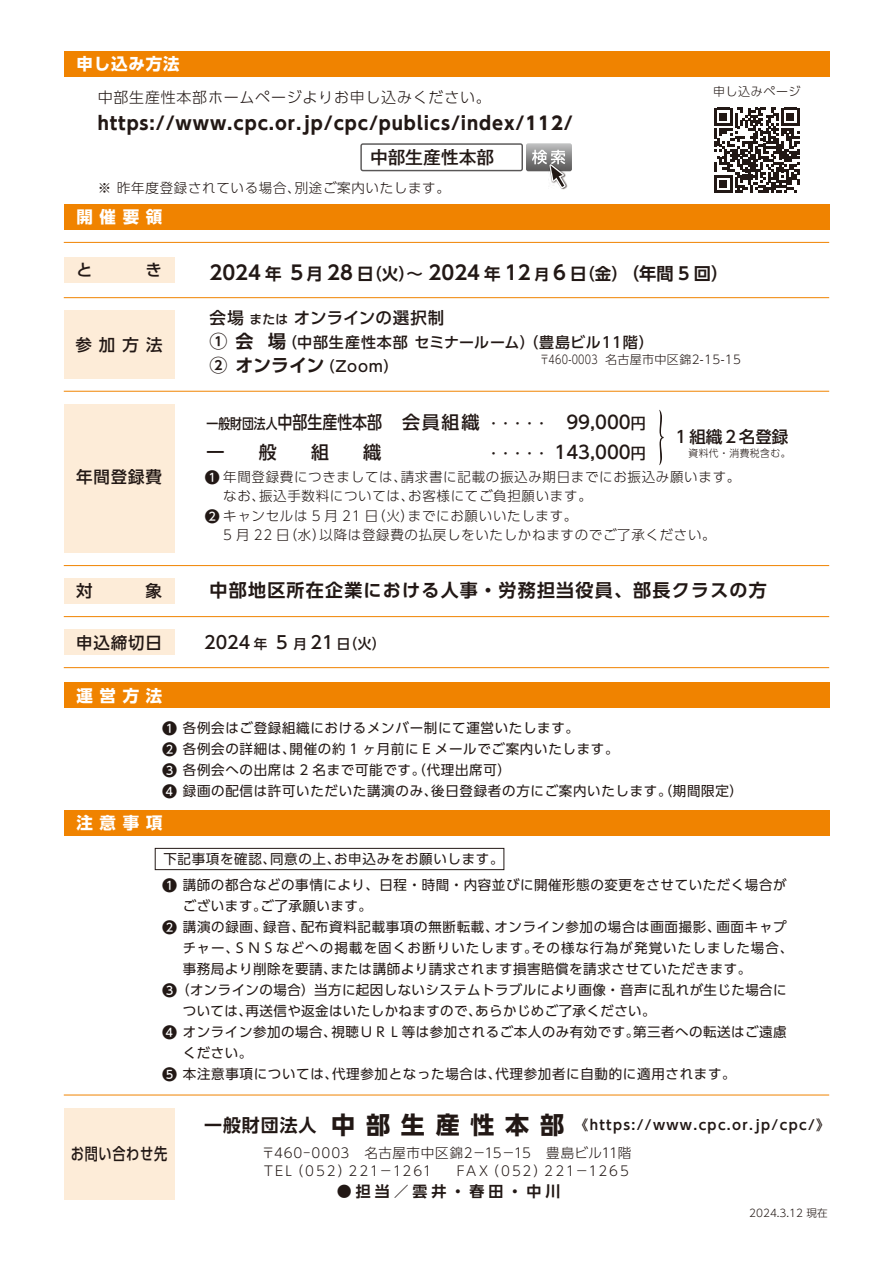
<style>
.page{position:relative;width:893px;height:1263px;background:#fff}
.page>*{position:absolute;margin:0;border:0;box-sizing:border-box;transform-origin:0 0}
.t1{font:700 19.5px "UD Shin Go Pro De";color:#221815}
.t2{font:700 18px "UD Shin Go Pro";letter-spacing:.05em;color:#221815}
.t3{font:700 18px "UD Shin Go Pro De";letter-spacing:.07em;color:#221815}
.t4{font:500 18px/30px "UD Shin Go Pro";color:#221815;scale:.83 1}
.t5{font:500 18px/30px "UD Shin Go Pro";color:#221815;text-align:right}
.t6{font:500 17.85px "Gothic MB101 Pro";letter-spacing:-.005em;color:#221815}
.t7{font:500 17.55px "UD Shin Go Pro";color:#221815}
.t8{font:700 16.5px "UD Shin Go Pro";letter-spacing:.4em;color:#fff}
.t9{font:500 16.5px "UD Shin Go Pro";letter-spacing:.005em;color:#221815}
.t10{font:500 16.5px "UD Shin Go Pro";letter-spacing:.05em;color:#221815}
.t11{font:500 16.5px "UD Shin Go Pro";color:#221815}
.t12{font:500 16.5px "UD Shin Go Pro";letter-spacing:.05em;color:#221815;scale:.8 1}
.t13{font:500 15px/21px "UD Shin Go Pro";letter-spacing:.05em;color:#221815;text-align:justify}
.t14{font:300 15px/30px "UD Shin Go Pro";letter-spacing:.05em;color:#221815}
.t15{font:700 15px "UD Shin Go Pro De";letter-spacing:.265em;color:#221815}
.t16{font:13.5px/21px "UD Shin Go Pro";letter-spacing:.05em;color:#221815}
.t17{font:300 13.5px/19.5px "UD Shin Go Pro";letter-spacing:.05em;color:#221815}
.t18{font:13.5px "UD Shin Go Pro";letter-spacing:.03em;color:#221815}
.t19{font:300 13.5px/18px "UD Shin Go Pro";letter-spacing:.07em;color:#221815}
.t20{font:13.5px "UD Shin Go Pro";letter-spacing:.08em;color:#221815}
.t21{font:700 13.5px "UD Shin Go Pro De";letter-spacing:.1em;color:#221815}
.t22{font:300 12px "UD Shin Go Pro";letter-spacing:.03em;color:#221815;scale:.8 1}
.t23{font:300 12px "UD Shin Go Pro";letter-spacing:.05em;color:#221815}
.t24{font:300 10.5px "UD Shin Go Pro";letter-spacing:-.005em;color:#221815}
.t25{font:300 10.2px "UD Shin Go Pro";letter-spacing:.05em;color:#221815;scale:.96 1}
.s1{font-size:16.5px}
.s2{font-size:15px}
.s3{font-size:17.25px}
.s4{font-size:12.75px}
.s5{font-family:"UD Shin Go Pro De";font-weight:700;font-size:18px}
.s6{font-family:"UD Shin Go Pro";font-weight:500;font-size:15px}
.s7{font-size:14.25px}
.s8{font-size:13.5px}
.s9{font-size:18px}
.s10{font-family:"UD Shin Go Pro";font-size:24px}
</style>
<div class="page">
<div style="left:155px;top:848px;width:349px;height:22px;border:1px solid #221815"></div>
<div style="left:64px;top:404px;width:110px;height:149px;background:#fdecd8"></div>
<svg style="left:659px;top:410px;width:5px;height:55px"></svg>
<div style="left:64px;top:51px;width:765px;height:26px;background:#f08300"></div>
<div style="left:64px;top:204px;width:765px;height:26px;background:#f08300"></div>
<div style="left:64px;top:682px;width:765px;height:26px;background:#f08300"></div>
<div style="left:64px;top:810px;width:765px;height:26px;background:#f08300"></div>
<div style="left:64px;top:257px;width:110px;height:26px;background:#fdecd8"></div>
<div style="left:64px;top:310px;width:110px;height:68px;background:#fdecd8"></div>
<div style="left:64px;top:1108px;width:110px;height:91px;background:#fdecd8"></div>
<div style="left:64px;top:578px;width:110px;height:26px;background:#fdecd8"></div>
<div style="left:64px;top:629px;width:110px;height:26px;background:#fdecd8"></div>
<hr style="left:64px;top:242px;width:765px;height:1px;background:#f08300">
<hr style="left:64px;top:297px;width:765px;height:1px;background:#f08300">
<hr style="left:64px;top:391px;width:765px;height:1px;background:#f08300">
<hr style="left:64px;top:565px;width:765px;height:1px;background:#f08300">
<hr style="left:64px;top:616px;width:765px;height:1px;background:#f08300">
<hr style="left:64px;top:667px;width:765px;height:1px;background:#f08300">
<hr style="left:64px;top:1095px;width:765px;height:1px;background:#f08300">
<svg style="left:360px;top:143px;width:212px;height:45px"></svg>
<svg style="left:714px;top:108px;width:85px;height:85px"></svg>
<p class="t8" style="left:77px;top:50px;width:105px">申し込み方法</p>
<p class="t14" style="left:98px;top:82px;width:394px">中部生産性本部ホームページよりお申し込みください。</p>
<h2 class="t2" style="left:98px;top:109px;width:477px">https://www.cpc.or.jp/cpc/publics/index/112/</h2>
<h3 class="t6" style="left:370px;top:142px;width:126px">中部生産性本部</h3>
<p class="t17" style="left:98px;top:178px;width:354px">※ 昨年度登録されている場合、別途ご案内いたします。</p>
<p class="t8" style="left:77px;top:203px;width:87px">開催要領</p>
<p class="t23" style="left:713px;top:81px;width:89px">申し込みページ</p>
<p class="t10" style="left:75px;top:331px;width:89px">参 加 方 法</p>
<h1 class="t1" style="left:210px;top:257px;width:520px">2024 <span class="s1">年</span> ５<span class="s1">月</span> 28 <span class="s1">日（火）～</span> 2024 <span class="s1">年</span> 12 <span class="s2">月</span> 6 <span class="s1">日（金）</span><span class="s3">（年間 5 回）</span></h1>
<p class="t9" style="left:210px;top:304px;width:236px">会場 <span class="s4">または</span> オンラインの選択制</p>
<p class="t13" style="left:210px;top:331px;width:327px"><span class="s5">① 会 場</span>（中部生産性本部 セミナールーム）</p>
<h2 class="t3" style="left:210px;top:351px;width:190px">② オンライン<span class="s6">（Zoom）</span></h2>
<p class="t13" style="left:523px;top:331px;width:132px">（豊島ビル11階）</p>
<p class="t22" style="left:531px;top:350px;width:264px">　〒460-0003 名古屋市中区錦2-15-15</p>
<h2 class="t4" style="left:207px;top:407px;width:330px"><span class="s7">一般財団法人</span>中部生産性本部　会員組織一　般　組　織</h2>
<p class="t14" style="left:486px;top:408px;width:64px">・・・・・・・・・・</p>
<h2 class="t5" style="left:554px;top:407px;width:93px">99,000<span class="s2">円<br></span>143,000<span class="s2">円</span></h2>
<p class="t11" style="left:673px;top:423px;width:117px">１組織２名登録</p>
<p class="t25" style="left:688px;top:444px;width:108px">資料代・消費税含む。</p>
<p class="t10" style="left:76px;top:463px;width:87px">年間登録費</p>
<p class="t13" style="left:205px;top:466px;width:16px">❶</p>
<p class="t13" style="left:205px;top:505px;width:16px">❷</p>
<p class="t17" style="left:223px;top:466px;width:519px">年間登録費につきましては、請求書に記載の振込み期日までにお振込み願います。なお、振込手数料については、お客様にてご負担願います。<br>キャンセルは 5 月 21 日（火）までにお願いいたします。<br>5 月 22 日（水）以降は登録費の払戻しをいたしかねますのでご了承ください。</p>
<h2 class="t3" style="left:210px;top:576px;width:559px">中部地区所在企業における人事・労務担当役員、部長クラスの方</h2>
<p class="t10" style="left:76px;top:629px;width:87px">申込締切日</p>
<p class="t7" style="left:204px;top:628px;width:183px">2024 <span class="s8">年</span> 5 <span class="s8">月</span> 21 <span class="s8">日</span><span class="s7">（火）</span></p>
<p class="t8" style="left:77px;top:682px;width:87px">運営方法</p>
<p class="t16" style="left:183px;top:717px;width:562px">各例会はご登録組織におけるメンバー制にて運営いたします。<br>各例会の詳細は、開催の約 1 ヶ月前に E メールでご案内いたします。<br>各例会への出席は 2 名まで可能です。（代理出席可）<br>録画の配信は許可いただいた講演のみ、後日登録者の方にご案内いたします。（期間限定）</p>
<p class="t13" style="left:162px;top:717px;width:16px">❶<br>❷<br>❸<br>❹</p>
<p class="t8" style="left:77px;top:809px;width:87px">注意事項</p>
<p class="t16" style="left:183px;top:846px;width:605px;line-height:25.5px;text-indent:-19px">下記事項を確認、同意の上、お申込みをお願いします。<br>講師の都合などの事情により、日程・時間・内容並びに開催形態の変更をさせていただく場合が</p>
<p class="t16" style="left:183px;top:895px;width:191px">ございます。ご了承願います。</p>
<p class="t16" style="left:183px;top:916px;width:605px">講演の録画、録音、配布資料記載事項の無断転載、オンライン参加の場合は画面撮影、画面キャプ</p>
<p class="t20" style="left:183px;top:937px;width:612px">チャー、ＳＮＳなどへの掲載を固くお断りいたします。その様な行為が発覚いたしました場合、</p>
<p class="t16" style="left:183px;top:958px;width:570px">事務局より削除を要請、または講師より請求されます損害賠償を請求させていただきます。</p>
<p class="t18" style="left:176px;top:979px;width:612px">（オンラインの場合）当方に起因しないシステムトラブルにより画像・音声に乱れが生じた場合に</p>
<p class="t18" style="left:183px;top:1000px;width:474px">ついては、再送信や返金はいたしかねますので、あらかじめご了承ください。</p>
<p class="t16" style="left:183px;top:1021px;width:605px">オンライン参加の場合、視聴ＵＲＬ等は参加されるご本人のみ有効です。第三者への転送はご遠慮</p>
<p class="t16" style="left:183px;top:1042px;width:71px">ください。</p>
<p class="t16" style="left:183px;top:1063px;width:554px">本注意事項については、代理参加となった場合は、代理参加者に自動的に適用されます。</p>
<p class="t13" style="left:162px;top:874px;width:16px">❶</p>
<p class="t13" style="left:162px;top:916px;width:16px">❷</p>
<p class="t13" style="left:162px;top:979px;width:16px">❸</p>
<p class="t13" style="left:162px;top:1021px;width:16px">❹</p>
<p class="t13" style="left:162px;top:1063px;width:16px">❺</p>
<p class="t12" style="left:71px;top:1140px;width:122px">お問い合わせ先</p>
<p class="t21" style="left:204px;top:1114px;width:627px"><span class="s9">一般財団法人</span> <span class="s10">中部生産性本部</span> 《https://www.cpc.or.jp/cpc/》</p>
<p class="t19" style="left:261px;top:1143px;width:371px">〒460‒0003　名古屋市中区錦2－15－15　豊島ビル11階<br>TEL（052）221－1261　 FAX（052）221－1265</p>
<p class="t15" style="left:337px;top:1179px;width:225px">●担当／雲井・春田・中川</p>
<p class="t24" style="left:749px;top:1205px;width:80px">2024.3.12 現在</p>
</div>
